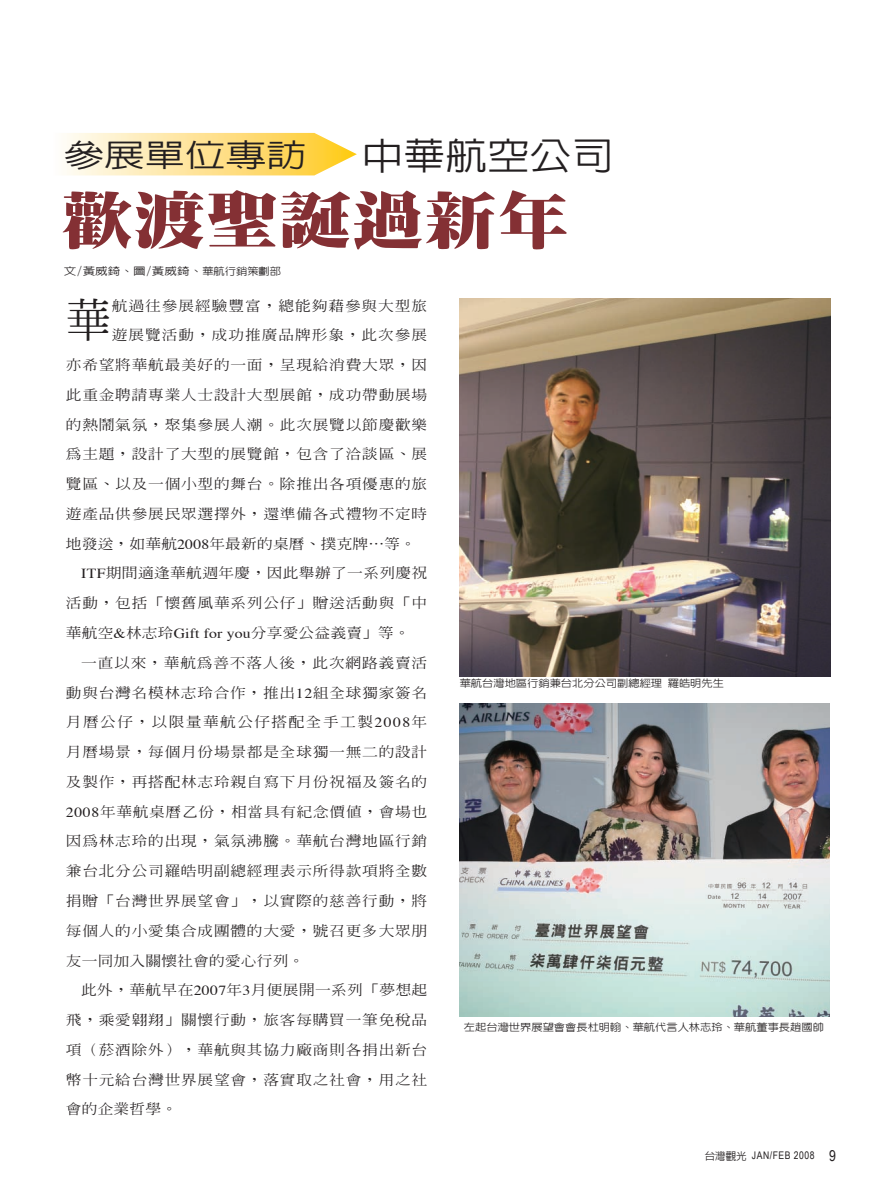
<style>
.page{position:relative;width:893px;height:1191px;background:#fff}
.page>*{position:absolute;margin:0;border:0;box-sizing:border-box;transform-origin:0 0}
.t1{font:900 61.2px "AR Ming B5";letter-spacing:.01em;color:#843034;scale:1.18 1}
.t2{font:500 45.45px "AR Ming B5";color:#231f20}
.t3{font:500 37.8px "AR Hei B5";color:#231f20;scale:1.11 1}
.t4{font:500 31.5px "AR Hei B5";color:#231f20;scale:1.29 1}
.t5{font:500 13.8px "AR Ming B5";letter-spacing:.045em;color:#231f20;scale:1.14 1}
.t6{font:500 13.8px "AR Ming B5";letter-spacing:.01em;color:#231f20;scale:1.14 1}
.t7{font:500 13.8px "AR Ming B5";letter-spacing:.02em;color:#231f20;scale:1.14 1}
.t8{font:500 13.8px "AR Ming B5";letter-spacing:.09em;color:#231f20;scale:1.14 1}
.t9{font:500 10.5px "AR Hei B5";color:#231f20;scale:1.2 1}
.t10{font:10.5px "Arial Narrow";letter-spacing:.05em;color:#231f20}
.t11{font:500 10.2px "AR New Hei B5";color:#231f20;scale:1.11 1}
.s1{font-family:"AR New Hei B5";font-size:10.2px}
.s2{font-family:"Times";font-weight:400}
.s3{font-family:"AR Hei B5";font-weight:500}
</style>
<div class="page">
<svg style="left:66px;top:133px;width:291px;height:42px;background:#fee59a"></svg>
<img style="left:459px;top:299px;width:371px;height:377px">
<img style="left:459px;top:704px;width:370px;height:312px">
<p class="t4" style="left:64px;top:140px;width:190px">參展單位專訪</p>
<p class="t3" style="left:361px;top:137px;width:229px">中華航空公司</p>
<p class="t1" style="left:61px;top:189px;width:432px">歡渡聖誕過新年</p>
<p class="t9" style="left:64px;top:266px;width:183px">文/黃威錡、圖/黃威錡、<span class="s1">華航行銷策劃部</span></p>
<p class="t2" style="left:66px;top:297px;width:47px">華</p>
<p class="t5" style="left:112px;top:298px;width:278px">航過往參展經驗豐富，總能夠藉參與大型旅</p>
<p class="t5" style="left:112px;top:328px;width:278px">遊展覽活動，成功推廣品牌形象，此次參展</p>
<p class="t5" style="left:66px;top:358px;width:319px">亦希望將華航最美好的一面，呈現給消費大眾，因</p>
<p class="t5" style="left:66px;top:388px;width:319px">此重金聘請專業人士設計大型展館，成功帶動展場</p>
<p class="t5" style="left:66px;top:417px;width:319px">的熱鬧氣氛，聚集參展人潮。此次展覽以節慶歡樂</p>
<p class="t5" style="left:66px;top:447px;width:319px">為主題，設計了大型的展覽館，包含了洽談區、展</p>
<p class="t5" style="left:66px;top:477px;width:319px">覽區、以及一個小型的舞台。除推出各項優惠的旅</p>
<p class="t5" style="left:66px;top:507px;width:319px">遊產品供參展民眾選擇外，還準備各式禮物不定時</p>
<p class="t6" style="left:66px;top:536px;width:309px">地發送，如華航<span class="s2">2008</span>年最新的桌曆、撲克牌⋯等。</p>
<p class="t7" style="left:81px;top:566px;width:305px"><span class="s2">ITF</span>期間適逢華航週年慶，因此舉辦了一系列慶祝</p>
<p class="t5" style="left:66px;top:596px;width:319px">活動，包括「懷舊風華系列公仔」贈送活動與「中</p>
<p class="t6" style="left:66px;top:626px;width:303px">華航空<span class="s2">&amp;</span>林志玲<span class="s2">Gift for you</span>分享愛公益義賣」等。</p>
<p class="t5" style="left:81px;top:655px;width:305px">一直以來，華航為善不落人後，此次網路義賣活</p>
<p class="t5" style="left:66px;top:685px;width:319px">動與台灣名模林志玲合作，推出<span class="s2">12</span>組全球獨家簽名</p>
<p class="t8" style="left:66px;top:715px;width:319px">月曆公仔，以限量華航公仔搭配全手工製<span class="s2">2008</span>年</p>
<p class="t5" style="left:66px;top:745px;width:319px">月曆場景，每個月份場景都是全球獨一無二的設計</p>
<p class="t5" style="left:66px;top:774px;width:319px">及製作，再搭配林志玲親自寫下月份祝福及簽名的</p>
<p class="t5" style="left:66px;top:804px;width:319px"><span class="s2">2008</span>年華航桌曆乙份，相當具有紀念價值，會場也</p>
<p class="t5" style="left:66px;top:834px;width:319px">因為林志玲的出現，氣氛沸騰。華航台灣地區行銷</p>
<p class="t5" style="left:66px;top:864px;width:319px">兼台北分公司羅皓明副總經理表示所得款項將全數</p>
<p class="t5" style="left:66px;top:894px;width:319px">捐贈「台灣世界展望會」，以實際的慈善行動，將</p>
<p class="t5" style="left:66px;top:923px;width:319px">每個人的小愛集合成團體的大愛，號召更多大眾朋</p>
<p class="t6" style="left:66px;top:953px;width:211px">友一同加入關懷社會的愛心行列。</p>
<p class="t7" style="left:81px;top:983px;width:305px">此外，華航早在<span class="s2">2007</span>年<span class="s2">3</span>月便展開一系列「夢想起</p>
<p class="t5" style="left:66px;top:1013px;width:319px">飛，乘愛翱翔」關懷行動，旅客每購買一筆免稅品</p>
<p class="t5" style="left:66px;top:1042px;width:319px">項（菸酒除外），華航與其協力廠商則各捐出新台</p>
<p class="t5" style="left:66px;top:1072px;width:319px">幣十元給台灣世界展望會，落實取之社會，用之社</p>
<p class="t5" style="left:66px;top:1102px;width:99px">會的企業哲學。</p>
<p class="t11" style="left:460px;top:678px;width:240px">華航台灣地區行銷兼台北分公司副總經理 羅皓明先生</p>
<p class="t11" style="left:464px;top:1022px;width:326px">左起台灣世界展望會會長杜明翰、華航代言人林志玲、華航董事長趙國帥</p>
<p class="t10" style="left:705px;top:1149px;width:111px"><span class="s3">台灣觀光</span> JAN/FEB 2008</p>
</div>
